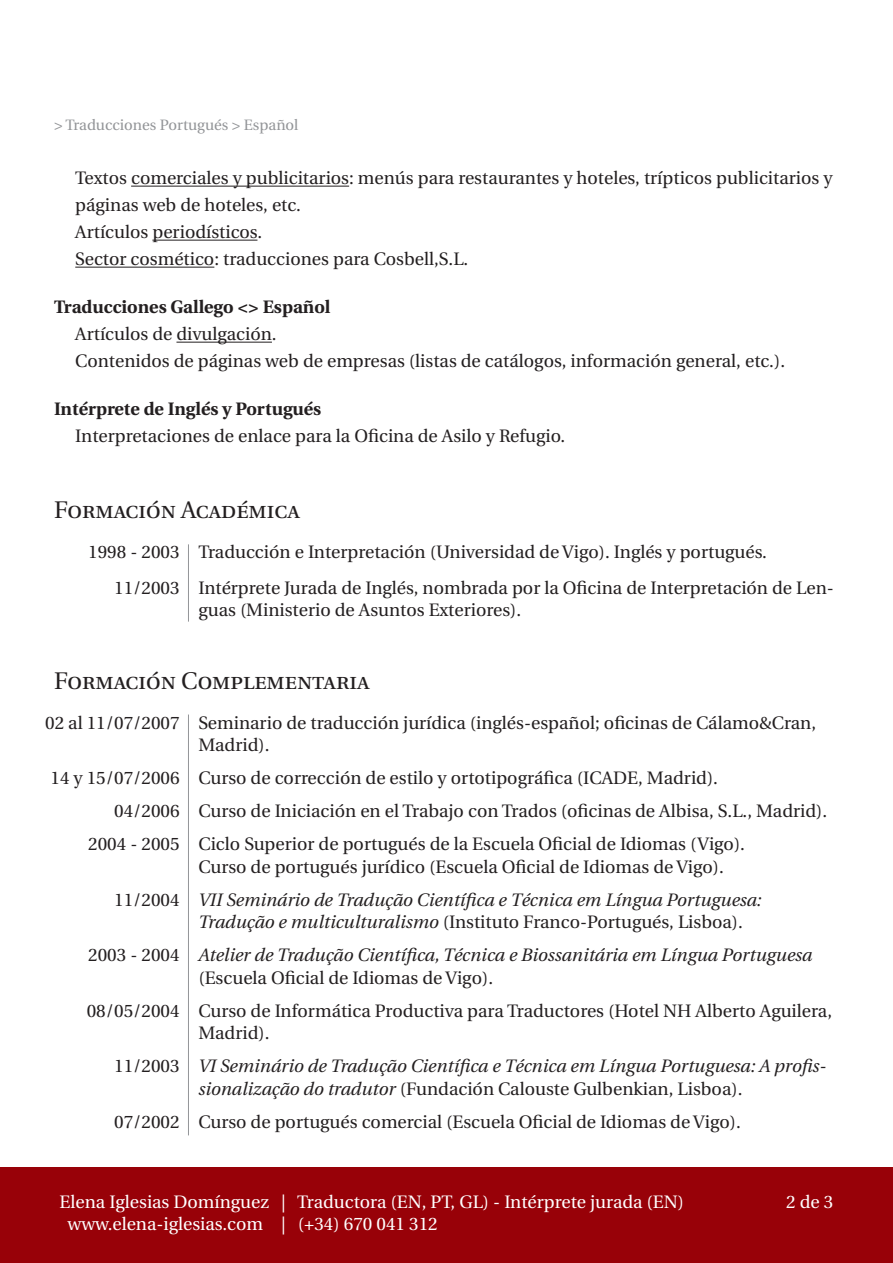
<style>
.page{position:relative;width:893px;height:1263px;background:#fff}
.page>*{position:absolute;margin:0;border:0;box-sizing:border-box;transform-origin:0 0}
.t1{font:24px "Utopia Regular SC";color:#231f20}
.t2{font:18px/33px "Utopia";color:#231f20}
.t3{font:italic 18px/22.5px "Utopia";color:#231f20}
.t4{font:18px/21.6px "Utopia";color:#fff}
.t5{font:700 18px "Utopia";color:#231f20}
.t6{font:15px "Utopia";color:#939598}
.s1{font-style:normal}
</style>
<div class="page">
<div style="left:0;top:1167px;width:893px;height:96px;background:#980108"></div>
<hr style="left:188px;top:544px;width:1px;height:78px;background:#939598">
<hr style="left:188px;top:714px;width:1px;height:421px;background:#939598">
<hr style="left:131px;top:186px;width:218px;height:1px;background:#231f20">
<hr style="left:152px;top:240px;width:105px;height:1px;background:#231f20">
<hr style="left:75px;top:267px;width:139px;height:1px;background:#231f20">
<hr style="left:176px;top:342px;width:96px;height:1px;background:#231f20">
<p class="t6" style="left:54px;top:117px;width:246px">&gt; Traducciones Portugués &gt; Español</p>
<p class="t2" style="left:75px;top:165px;width:759px;line-height:27px">Textos comerciales y publicitarios: menús para restaurantes y hoteles, trípticos publicitarios y páginas web de hoteles, etc.<br>Artículos periodísticos.<br>Sector cosmético: traducciones para Cosbell,S.L.</p>
<p class="t5" style="left:54px;top:297px;width:278px">Traducciones Gallego &lt;&gt; Español</p>
<p class="t2" style="left:75px;top:321px;width:711px;line-height:27px">Artículos de divulgación.<br>Contenidos de páginas web de empresas (listas de catálogos, información general, etc.).</p>
<p class="t5" style="left:54px;top:399px;width:269px">Intérprete de Inglés y Portugués</p>
<p class="t2" style="left:75px;top:420px;width:491px">Interpretaciones de enlace para la Oficina de Asilo y Refugio.</p>
<h1 class="t1" style="left:54px;top:497px;width:247px">Formación Académica</h1>
<p class="t2" style="left:88px;top:534px;width:93px;line-height:36px;text-align:right">1998 - 2003<br>11/2003</p>
<p class="t2" style="left:198px;top:534px;width:637px;line-height:36px">Traducción e Interpretación (Universidad de Vigo). Inglés y portugués.<br>Intérprete Jurada de Inglés, nombrada por la Oficina de Interpretación de Len-</p>
<p class="t2" style="left:198px;top:594px;width:324px">guas (Ministerio de Asuntos Exteriores).</p>
<h1 class="t1" style="left:54px;top:668px;width:317px">Formación Complementaria</h1>
<p class="t2" style="left:45px;top:706px;width:136px">02 al 11/07/2007</p>
<p class="t2" style="left:50px;top:762px;width:131px;text-align:right">14 y 15/07/2006<br>04/2006<br>2004 - 2005</p>
<p class="t2" style="left:114px;top:883px;width:67px">11/2004</p>
<p class="t2" style="left:88px;top:939px;width:93px">2003 - 2004</p>
<p class="t2" style="left:87px;top:994px;width:94px">08/05/2004</p>
<p class="t2" style="left:114px;top:1050px;width:67px">11/2003</p>
<p class="t2" style="left:114px;top:1105px;width:67px">07/2002</p>
<p class="t2" style="left:198px;top:712px;width:619px;line-height:22.5px">Seminario de traducción jurídica (inglés-español; oficinas de Cálamo&amp;Cran,<br>Madrid).</p>
<p class="t2" style="left:198px;top:762px;width:630px">Curso de corrección de estilo y ortotipográfica (ICADE, Madrid).<br>Curso de Iniciación en el Trabajo con Trados (oficinas de Albisa, S.L., Madrid).<br>Ciclo Superior de portugués de la Escuela Oficial de Idiomas (Vigo).</p>
<p class="t2" style="left:198px;top:850px;width:527px">Curso de portugués jurídico (Escuela Oficial de Idiomas de Vigo).</p>
<p class="t3" style="left:198px;top:889px;width:565px">VII Seminário de Tradução Científica e Técnica em Língua Portuguesa:<br>Tradução e multiculturalismo <span class="s1">(Instituto Franco-Portugués, Lisboa).</span></p>
<p class="t3" style="left:198px;top:944px;width:615px">Atelier de Tradução Científica, Técnica e Biossanitária em Língua Portuguesa</p>
<p class="t2" style="left:198px;top:961px;width:635px">(Escuela Oficial de Idiomas de Vigo).<br>Curso de Informática Productiva para Traductores (Hotel NH Alberto Aguilera,</p>
<p class="t2" style="left:198px;top:1017px;width:73px">Madrid).</p>
<p class="t3" style="left:198px;top:1055px;width:630px">VI Seminário de Tradução Científica e Técnica em Língua Portuguesa: A profis&shy;sionalização do tradutor <span class="s1">(Fundación Calouste Gulbenkian, Lisboa).</span></p>
<p class="t2" style="left:198px;top:1105px;width:544px">Curso de portugués comercial (Escuela Oficial de Idiomas de Vigo).</p>
<p class="t4" style="left:68px;top:1192px;width:618px;text-indent:-8px">Elena Iglesias Domínguez | Traductora (EN, PT, GL) - Intérprete jurada (EN) www.elena-iglesias.com | (+34) 670 041 312</p>
<p class="t4" style="left:786px;top:1192px;width:49px">2 de 3</p>
</div>
